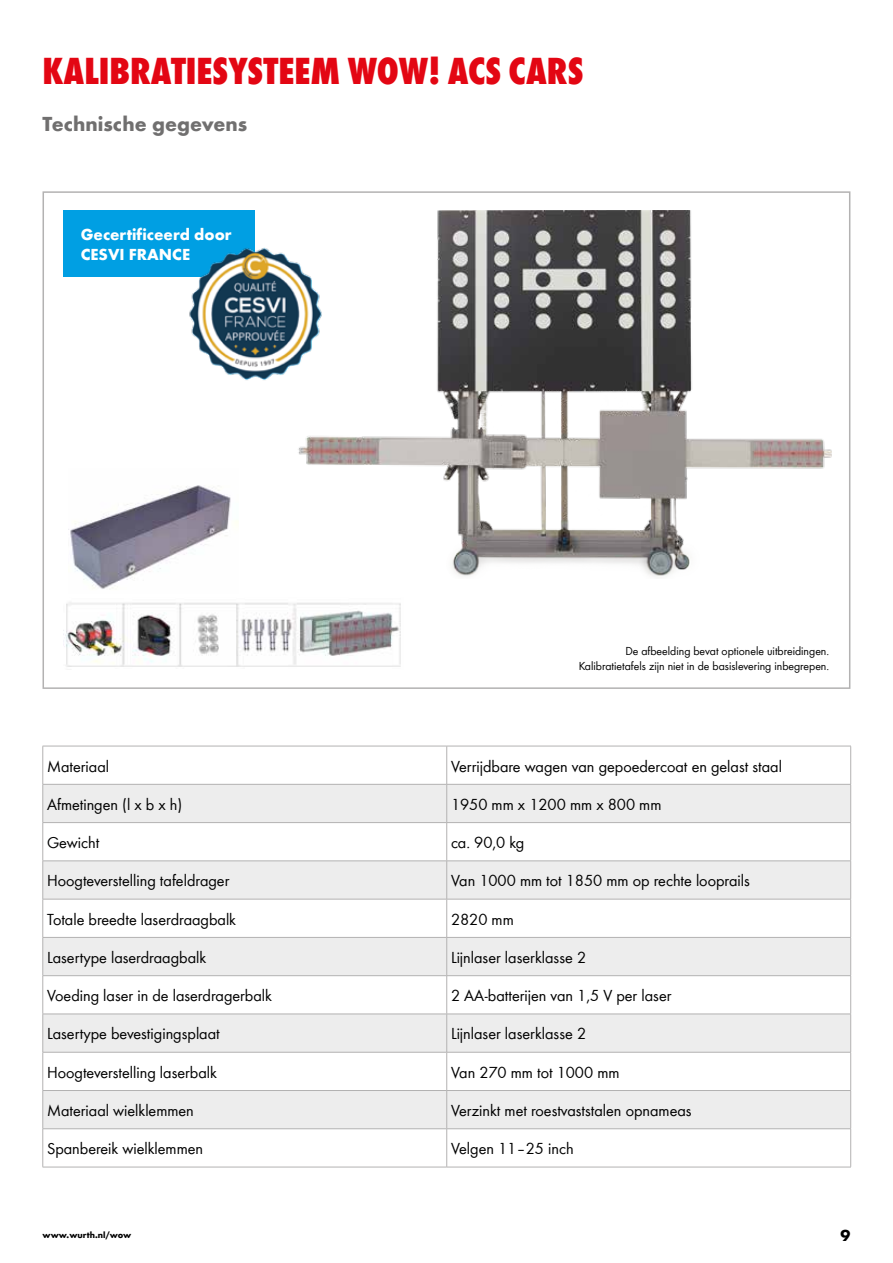
<style>
.page{position:relative;width:893px;height:1263px;background:#fff}
.page>*{position:absolute;margin:0;border:0;box-sizing:border-box;transform-origin:0 0}
.t1{font:800 condensed 39px "Wuerth";color:#e30613}
.t2{font:700 21px "Wuerth";color:#706f6f}
.t3{font:16.5px "Wuerth";color:#000}
.t4{font:700 16.5px/19.5px "Wuerth";color:#fff}
.t5{font:700 16.5px "Wuerth";color:#000}
.t6{font:12px/15px "Wuerth";color:#000;text-align:right}
.t7{font:700 9px "Wuerth";color:#000}
</style>
<div class="page">
<img style="left:65px;top:602px;width:336px;height:65px">
<img style="left:298px;top:210px;width:533px;height:367px">
<svg style="left:44px;top:785px;width:806px;height:343px;fill:#ededed"></svg>
<svg style="left:44px;top:900px;width:806px;height:37px"></svg>
<svg style="left:44px;top:938px;width:806px;height:114px;fill:#ededed"></svg>
<hr style="left:43px;top:746px;width:404px;height:1px;background:#b3b2b2">
<hr style="left:43px;top:746px;width:1px;height:38px;background:#b3b2b2">
<hr style="left:447px;top:746px;width:404px;height:1px;background:#b3b2b2">
<hr style="left:446px;top:746px;width:1px;height:38px;background:#b3b2b2">
<hr style="left:850px;top:746px;width:1px;height:38px;background:#b3b2b2">
<hr style="left:43px;top:784px;width:404px;height:1px;background:#b3b2b2">
<hr style="left:43px;top:784px;width:1px;height:38px;background:#b3b2b2">
<hr style="left:447px;top:784px;width:404px;height:1px;background:#b3b2b2">
<hr style="left:446px;top:784px;width:1px;height:38px;background:#b3b2b2">
<hr style="left:850px;top:784px;width:1px;height:38px;background:#b3b2b2">
<hr style="left:43px;top:822px;width:404px;height:1px;background:#b3b2b2">
<hr style="left:43px;top:823px;width:1px;height:37px;background:#b3b2b2">
<hr style="left:447px;top:822px;width:404px;height:1px;background:#b3b2b2">
<hr style="left:446px;top:823px;width:1px;height:37px;background:#b3b2b2">
<hr style="left:850px;top:823px;width:1px;height:37px;background:#b3b2b2">
<hr style="left:43px;top:860px;width:404px;height:1px;background:#b3b2b2">
<hr style="left:43px;top:861px;width:1px;height:38px;background:#b3b2b2">
<hr style="left:447px;top:860px;width:404px;height:1px;background:#b3b2b2">
<hr style="left:446px;top:861px;width:1px;height:38px;background:#b3b2b2">
<hr style="left:850px;top:861px;width:1px;height:38px;background:#b3b2b2">
<hr style="left:43px;top:899px;width:404px;height:1px;background:#b3b2b2">
<hr style="left:43px;top:899px;width:1px;height:38px;background:#b3b2b2">
<hr style="left:447px;top:899px;width:404px;height:1px;background:#b3b2b2">
<hr style="left:446px;top:899px;width:1px;height:38px;background:#b3b2b2">
<hr style="left:850px;top:899px;width:1px;height:38px;background:#b3b2b2">
<hr style="left:43px;top:937px;width:404px;height:1px;background:#b3b2b2">
<hr style="left:43px;top:938px;width:1px;height:37px;background:#b3b2b2">
<hr style="left:447px;top:937px;width:404px;height:1px;background:#b3b2b2">
<hr style="left:446px;top:938px;width:1px;height:37px;background:#b3b2b2">
<hr style="left:850px;top:938px;width:1px;height:37px;background:#b3b2b2">
<hr style="left:43px;top:1014px;width:1px;height:38px;background:#b3b2b2">
<hr style="left:446px;top:1014px;width:1px;height:38px;background:#b3b2b2">
<hr style="left:850px;top:1014px;width:1px;height:38px;background:#b3b2b2">
<hr style="left:43px;top:1052px;width:404px;height:1px;background:#b3b2b2">
<hr style="left:43px;top:1052px;width:1px;height:38px;background:#b3b2b2">
<hr style="left:447px;top:1052px;width:404px;height:1px;background:#b3b2b2">
<hr style="left:446px;top:1052px;width:1px;height:38px;background:#b3b2b2">
<hr style="left:850px;top:1052px;width:1px;height:38px;background:#b3b2b2">
<hr style="left:43px;top:1090px;width:404px;height:1px;background:#b3b2b2">
<hr style="left:43px;top:1091px;width:1px;height:37px;background:#b3b2b2">
<hr style="left:447px;top:1090px;width:404px;height:1px;background:#b3b2b2">
<hr style="left:446px;top:1091px;width:1px;height:37px;background:#b3b2b2">
<hr style="left:850px;top:1091px;width:1px;height:37px;background:#b3b2b2">
<hr style="left:43px;top:1128px;width:404px;height:1px;background:#b3b2b2">
<hr style="left:43px;top:1129px;width:1px;height:38px;background:#b3b2b2">
<hr style="left:447px;top:1128px;width:404px;height:1px;background:#b3b2b2">
<hr style="left:446px;top:1129px;width:1px;height:38px;background:#b3b2b2">
<hr style="left:850px;top:1129px;width:1px;height:38px;background:#b3b2b2">
<hr style="left:43px;top:1167px;width:404px;height:1px;background:#b3b2b2">
<hr style="left:447px;top:1167px;width:404px;height:1px;background:#b3b2b2">
<hr style="left:43px;top:975px;width:404px;height:1px;background:#b3b2b2">
<hr style="left:43px;top:976px;width:1px;height:38px;background:#b3b2b2">
<hr style="left:447px;top:975px;width:404px;height:1px;background:#b3b2b2">
<hr style="left:446px;top:976px;width:1px;height:38px;background:#b3b2b2">
<hr style="left:850px;top:976px;width:1px;height:38px;background:#b3b2b2">
<hr style="left:43px;top:1014px;width:404px;height:1px;background:#b3b2b2">
<hr style="left:447px;top:1014px;width:404px;height:1px;background:#b3b2b2">
<div style="left:64px;top:210px;width:191px;height:67px;background:#009fe3"></div>
<img style="left:189px;top:242px;width:138px;height:149px">
<img style="left:68px;top:485px;width:170px;height:104px">
<h1 class="t1" style="left:43px;top:43px;width:542px">KALIBRATIESYSTEEM WOW! ACS CARS</h1>
<p class="t2" style="left:43px;top:109px;width:206px">Technische gegevens</p>
<p class="t4" style="left:81px;top:224px;width:152px">Gecertificeerd door<br>CESVI FRANCE</p>
<p class="t6" style="left:579px;top:643px;width:252px">De afbeelding bevat optionele uitbreidingen.<br>Kalibratietafels zijn niet in de basislevering inbegrepen.</p>
<p class="t3" style="left:47px;top:755px;width:64px">Materiaal</p>
<p class="t3" style="left:451px;top:755px;width:332px">Verrijdbare wagen van gepoedercoat en gelast staal</p>
<p class="t3" style="left:47px;top:793px;width:137px">Afmetingen (l x b x h)</p>
<p class="t3" style="left:451px;top:793px;width:212px">1950 mm x 1200 mm x 800 mm</p>
<p class="t3" style="left:47px;top:831px;width:54px">Gewicht</p>
<p class="t3" style="left:451px;top:831px;width:75px">ca. 90,0 kg</p>
<p class="t3" style="left:47px;top:869px;width:184px">Hoogteverstelling tafeldrager</p>
<p class="t3" style="left:451px;top:869px;width:300px">Van 1000 mm tot 1850 mm op rechte looprails</p>
<p class="t3" style="left:47px;top:908px;width:191px">Totale breedte laserdraagbalk</p>
<p class="t3" style="left:451px;top:908px;width:64px">2820 mm</p>
<p class="t3" style="left:47px;top:946px;width:161px">Lasertype laserdraagbalk</p>
<p class="t3" style="left:451px;top:946px;width:137px">Lijnlaser laserklasse 2</p>
<p class="t3" style="left:47px;top:984px;width:226px">Voeding laser in de laserdragerbalk</p>
<p class="t3" style="left:451px;top:984px;width:222px">2 AA-batterijen van 1,5 V per laser</p>
<p class="t3" style="left:47px;top:1023px;width:174px">Lasertype bevestigingsplaat</p>
<p class="t3" style="left:451px;top:1023px;width:137px">Lijnlaser laserklasse 2</p>
<p class="t3" style="left:47px;top:1061px;width:171px">Hoogteverstelling laserbalk</p>
<p class="t3" style="left:451px;top:1061px;width:170px">Van 270 mm tot 1000 mm</p>
<p class="t3" style="left:47px;top:1099px;width:148px">Materiaal wielklemmen</p>
<p class="t3" style="left:451px;top:1099px;width:242px">Verzinkt met roestvaststalen opnameas</p>
<p class="t3" style="left:47px;top:1137px;width:158px">Spanbereik wielklemmen</p>
<p class="t3" style="left:451px;top:1137px;width:124px">Velgen 11–25 inch</p>
<p class="t7" style="left:43px;top:1228px;width:90px">www.wurth.nl/wow</p>
<p class="t5" style="left:840px;top:1223px;width:11px">9</p>
</div>
